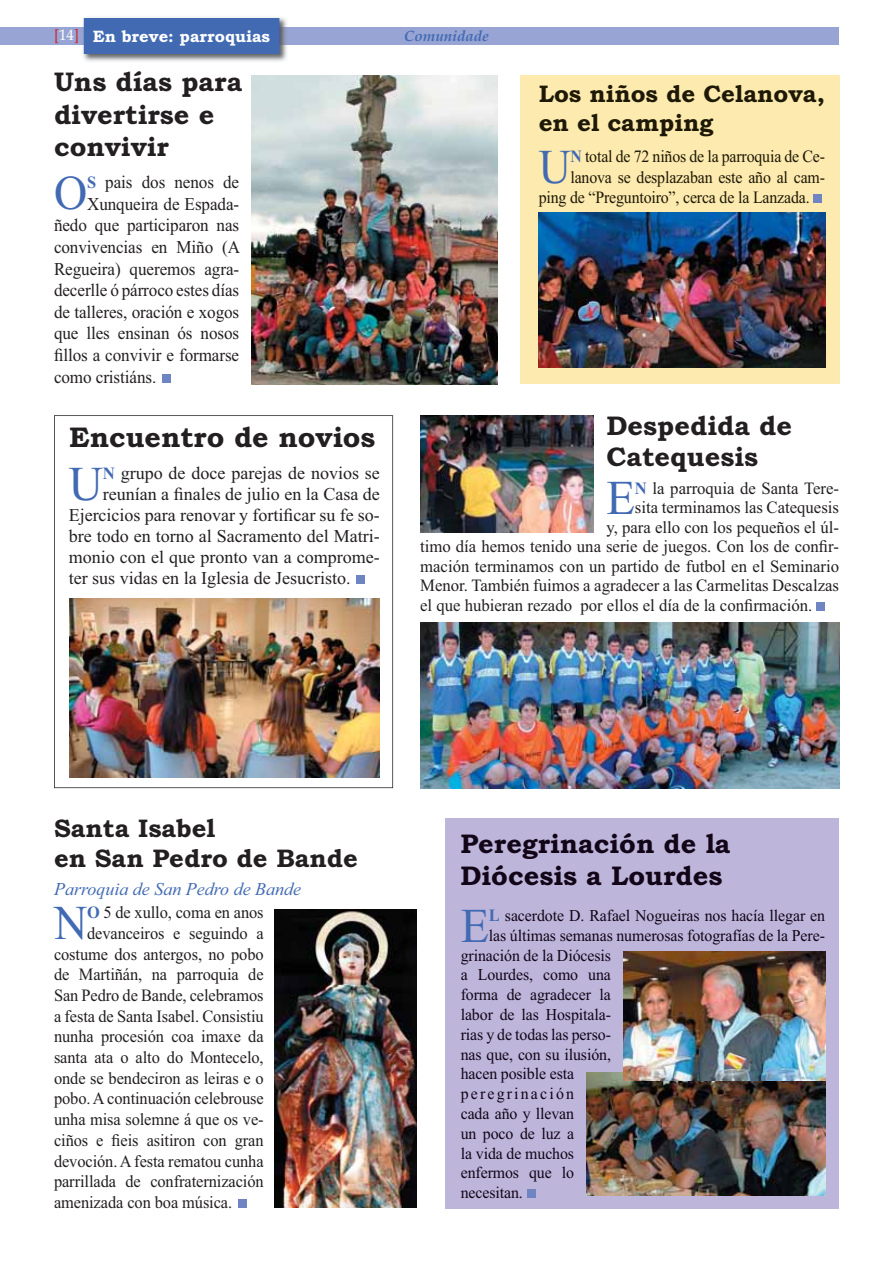
<style>
.page{position:relative;width:893px;height:1263px;background:#fff}
.page>*{position:absolute;margin:0;border:0;box-sizing:border-box;transform-origin:0 0}
.t1{font:48.45px "Times New Roman";color:#426ab3;scale:.95 1}
.t2{font:48.45px "Times New Roman";color:#426ab3}
.t3{font:48.45px "Times New Roman";color:#426ab3;scale:.92 1}
.t4{font:48.45px "Times New Roman";color:#426ab3;scale:.96 1}
.t5{font:700 28.5px "Bookman Old Style";color:#231f20}
.t6{font:700 27px/32.4px "Bookman Old Style";color:#231f20}
.t7{font:700 27px/32.4px "Bookman Old Style";color:#120517}
.t8{font:700 25.5px/30.6px "Bookman Old Style";color:#231f20}
.t9{font:700 24px/28.8px "Bookman Old Style";color:#1e1806}
.t10{font:18px "Times New Roman";letter-spacing:-.005em;color:#231f20;scale:.95 1}
.t11{font:18px "Times New Roman";letter-spacing:-.005em;color:#231f20}
.t12{font:italic 18px "Times New Roman";color:#426ab3}
.t13{font:17.25px "Times New Roman";letter-spacing:-.005em;color:#231f20;scale:.95 1}
.t14{font:17.25px "Times New Roman";letter-spacing:-.005em;color:#231f20}
.t15{font:17.25px "Times New Roman";letter-spacing:-.01em;color:#1e1806;scale:.92 1}
.t16{font:16.5px "Times New Roman";letter-spacing:-.005em;color:#120517;scale:.96 1}
.t17{font:700 16.5px "Bookman Old Style";color:#fff}
.t18{font:16.5px "Times New Roman";letter-spacing:.14em;color:#120517;scale:.96 1}
.t19{font:italic 700 15px "Book Antiqua";color:#426ab3}
.s1{font-family:"Book Antiqua";font-weight:400;font-size:15px;color:#d2232a}
.s2{font-family:"Book Antiqua";font-weight:400;font-size:15px}
.s3{font-weight:700;font-size:17.25px;color:#426ab3}
.s4{font-weight:700;color:#426ab3}
</style>
<div class="page">
<div style="left:0;top:27px;width:839px;height:18px;background:#98a5d4"></div>
<img style="left:83px;top:17px;width:204px;height:45px">
<img style="left:83px;top:27px;width:204px;height:18px">
<div style="left:84px;top:18px;width:195px;height:36px;background:#426ab3"></div>
<img style="left:275px;top:909px;width:141px;height:298px">
<img style="left:252px;top:75px;width:245px;height:309px">
<svg style="left:54px;top:415px;width:339px;height:373px"></svg>
<div style="left:520px;top:75px;width:319px;height:309px;background:#fceaae"></div>
<img style="left:420px;top:623px;width:419px;height:165px">
<img style="left:420px;top:415px;width:174px;height:117px">
<div style="left:445px;top:819px;width:394px;height:390px;background:#bdb5da"></div>
<img style="left:69px;top:598px;width:310px;height:180px">
<img style="left:539px;top:213px;width:286px;height:154px">
<img style="left:587px;top:1072px;width:238px;height:124px">
<img style="left:624px;top:952px;width:201px;height:128px">
<div style="left:162px;top:374px;width:9px;height:9px;background:#6f84c2"></div>
<div style="left:813px;top:194px;width:9px;height:9px;background:#6f84c2"></div>
<div style="left:356px;top:575px;width:9px;height:9px;background:#6f84c2"></div>
<div style="left:816px;top:602px;width:8px;height:8px;background:#6f84c2"></div>
<div style="left:238px;top:1199px;width:9px;height:8px;background:#6f84c2"></div>
<div style="left:527px;top:1189px;width:8px;height:9px;background:#6f84c2"></div>
<p class="t17" style="left:54px;top:30px;width:218px"><span class="s1">[</span><span class="s2">14</span><span class="s1">]</span> En breve: parroquias</p>
<p class="t19" style="left:404px;top:28px;width:86px">Comunidade</p>
<h3 class="t6" style="left:54px;top:69px;width:190px">Uns días para divertirse e convivir</h3>
<h1 class="t1" style="left:54px;top:175px;width:37px">O</h1>
<p class="t10" style="left:87px;top:176px;width:162px"><span class="s3">S</span> pais dos nenos de</p>
<p class="t10" style="left:87px;top:197px;width:162px">Xunqueira de Espada-</p>
<p class="t10" style="left:54px;top:219px;width:196px">ñedo que participaron nas</p>
<p class="t10" style="left:54px;top:241px;width:197px">convivencias en Miño (A</p>
<p class="t10" style="left:54px;top:262px;width:196px">Regueira) queremos agra-</p>
<p class="t10" style="left:54px;top:284px;width:196px">decerlle ó párroco estes días</p>
<p class="t10" style="left:54px;top:305px;width:196px">de talleres, oración e xogos</p>
<p class="t10" style="left:54px;top:327px;width:196px">que lles ensinan ós nosos</p>
<p class="t10" style="left:54px;top:349px;width:196px">fillos a convivir e formarse</p>
<p class="t10" style="left:54px;top:370px;width:109px">como cristiáns.</p>
<h3 class="t9" style="left:539px;top:82px;width:288px">Los niños de Celanova, en el camping</h3>
<h1 class="t3" style="left:539px;top:149px;width:37px">U</h1>
<p class="t15" style="left:570px;top:150px;width:278px"><span class="s4">N</span> total de 72 niños de la parroquia de Ce-</p>
<p class="t15" style="left:570px;top:171px;width:278px">lanova se desplazaban este año al cam-</p>
<p class="t15" style="left:539px;top:191px;width:296px">ping de “Preguntoiro”, cerca de la Lanzada.</p>
<h2 class="t5" style="left:69px;top:427px;width:308px">Encuentro de novios</h2>
<h1 class="t2" style="left:69px;top:466px;width:36px">U</h1>
<p class="t11" style="left:103px;top:467px;width:279px"><span class="s3">N</span> grupo de doce parejas de novios se</p>
<p class="t11" style="left:103px;top:488px;width:279px">reunían a finales de julio en la Casa de</p>
<p class="t11" style="left:69px;top:509px;width:313px">Ejercicios para renovar y fortificar su fe so-</p>
<p class="t11" style="left:69px;top:530px;width:313px">bre todo en torno al Sacramento del Matri-</p>
<p class="t11" style="left:69px;top:551px;width:313px">monio con el que pronto van a comprome-</p>
<p class="t11" style="left:69px;top:572px;width:283px">ter sus vidas en la Iglesia de Jesucristo.</p>
<h3 class="t6" style="left:606px;top:412px;width:187px;line-height:31.5px">Despedida de<br>Catequesis</h3>
<h1 class="t2" style="left:606px;top:481px;width:30px">E</h1>
<p class="t14" style="left:635px;top:482px;width:206px"><span class="s4">N</span> la parroquia de Santa Tere-</p>
<p class="t14" style="left:635px;top:501px;width:206px">sita terminamos las Catequesis</p>
<p class="t14" style="left:606px;top:521px;width:234px">y, para ello con los pequeños el úl-</p>
<p class="t14" style="left:420px;top:540px;width:420px">timo día hemos tenido una serie de juegos. Con los de confir-</p>
<p class="t14" style="left:420px;top:560px;width:420px">mación terminamos con un partido de futbol en el Seminario</p>
<p class="t14" style="left:420px;top:579px;width:420px">Menor. También fuimos a agradecer a las Carmelitas Descalzas</p>
<p class="t14" style="left:420px;top:599px;width:394px">el que hubieran rezado por ellos el día de la confirmación.</p>
<h3 class="t8" style="left:54px;top:815px;width:305px">Santa Isabel<br>en San Pedro de Bande</h3>
<p class="t12" style="left:54px;top:882px;width:249px">Parroquia de San Pedro de Bande</p>
<h1 class="t1" style="left:54px;top:905px;width:37px">N</h1>
<p class="t13" style="left:87px;top:906px;width:187px"><span class="s4">O</span> 5 de xullo, coma en anos</p>
<p class="t13" style="left:87px;top:927px;width:187px">devanceiros e seguindo a</p>
<p class="t13" style="left:54px;top:948px;width:222px">costume dos antergos, no pobo</p>
<p class="t13" style="left:54px;top:968px;width:222px">de Martiñán, na parroquia de</p>
<p class="t13" style="left:54px;top:989px;width:222px">San Pedro de Bande, celebramos</p>
<p class="t13" style="left:54px;top:1010px;width:222px">a festa de Santa Isabel. Consistiu</p>
<p class="t13" style="left:54px;top:1030px;width:222px">nunha procesión coa imaxe da</p>
<p class="t13" style="left:54px;top:1051px;width:222px">santa ata o alto do Montecelo,</p>
<p class="t13" style="left:54px;top:1072px;width:222px">onde se bendeciron as leiras e o</p>
<p class="t13" style="left:54px;top:1092px;width:222px">pobo. A continuación celebrouse</p>
<p class="t13" style="left:54px;top:1113px;width:222px">unha misa solemne á que os ve-</p>
<p class="t13" style="left:54px;top:1134px;width:222px">ciños e fieis asitiron con gran</p>
<p class="t13" style="left:54px;top:1155px;width:222px">devoción. A festa rematou cunha</p>
<p class="t13" style="left:54px;top:1175px;width:222px">parrillada de confraternización</p>
<p class="t13" style="left:54px;top:1196px;width:189px">amenizada con boa música.</p>
<h3 class="t7" style="left:460px;top:830px;width:272px">Peregrinación de la<br>Diócesis a Lourdes</h3>
<h1 class="t4" style="left:461px;top:908px;width:31px">E</h1>
<p class="t16" style="left:489px;top:910px;width:352px"><span class="s3">L</span> sacerdote D. Rafael Nogueiras nos hacía llegar en</p>
<p class="t16" style="left:489px;top:929px;width:352px">las últimas semanas numerosas fotografías de la Pere-</p>
<p class="t16" style="left:461px;top:949px;width:158px">grinación de la Diócesis</p>
<p class="t16" style="left:461px;top:969px;width:158px">a Lourdes, como una</p>
<p class="t16" style="left:461px;top:989px;width:158px">forma de agradecer la</p>
<p class="t16" style="left:461px;top:1009px;width:158px">labor de las Hospitala-</p>
<p class="t16" style="left:461px;top:1028px;width:158px">rias y de todas las perso-</p>
<p class="t16" style="left:461px;top:1048px;width:158px">nas que, con su ilusión,</p>
<p class="t16" style="left:461px;top:1068px;width:120px">hacen posible esta</p>
<p class="t18" style="left:461px;top:1088px;width:120px">peregrinación</p>
<p class="t16" style="left:461px;top:1108px;width:120px">cada año y llevan</p>
<p class="t16" style="left:461px;top:1127px;width:120px">un poco de luz a</p>
<p class="t16" style="left:461px;top:1147px;width:120px">la vida de muchos</p>
<p class="t16" style="left:461px;top:1167px;width:120px">enfermos que lo</p>
<p class="t16" style="left:461px;top:1187px;width:66px">necesitan.</p>
</div>
